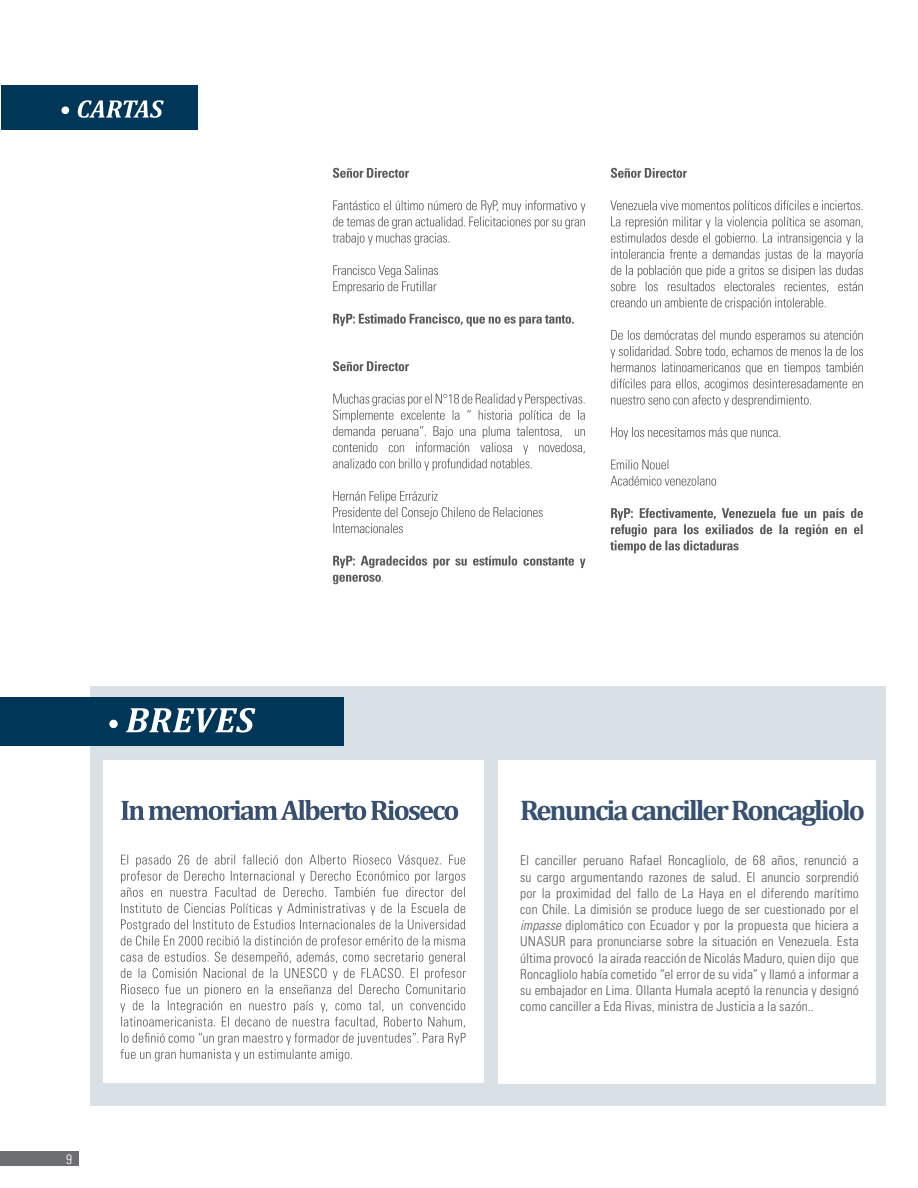
<style>
.page{position:relative;width:918px;height:1188px;background:#fff}
.page>*{position:absolute;margin:0;border:0;box-sizing:border-box;transform-origin:0 0}
.t1{font:700 28.5px "Cambria";letter-spacing:-.07em;color:#37506f}
.t2{font:300 condensed 13.5px/16.2px "Univers LT Std";letter-spacing:.01em;color:#58595b;text-align:justify}
.t3{font:300 condensed 13.5px "Univers LT Std";color:#fff}
.s1{font-style:italic}
</style>
<div class="page">
<div style="left:0;top:1151px;width:78px;height:15px;background:#6d6e71"></div>
<div style="left:2px;top:85px;width:196px;height:44px;background:#003759"></div>
<svg style="left:62px;top:100px;width:102px;height:18px"></svg>
<svg style="left:333px;top:575px;width:50px;height:9px"></svg>
<svg style="left:333px;top:556px;width:253px;height:12px"></svg>
<svg style="left:333px;top:491px;width:210px;height:42px"></svg>
<svg style="left:333px;top:394px;width:252px;height:77px"></svg>
<svg style="left:333px;top:361px;width:76px;height:10px"></svg>
<svg style="left:333px;top:314px;width:241px;height:12px"></svg>
<svg style="left:333px;top:265px;width:105px;height:29px"></svg>
<svg style="left:333px;top:200px;width:253px;height:45px"></svg>
<svg style="left:333px;top:168px;width:76px;height:10px"></svg>
<svg style="left:610px;top:508px;width:253px;height:45px"></svg>
<svg style="left:610px;top:476px;width:106px;height:10px"></svg>
<svg style="left:611px;top:460px;width:57px;height:9px"></svg>
<svg style="left:611px;top:427px;width:169px;height:13px"></svg>
<svg style="left:610px;top:330px;width:253px;height:77px"></svg>
<svg style="left:610px;top:200px;width:253px;height:110px"></svg>
<svg style="left:611px;top:168px;width:76px;height:10px"></svg>
<div style="left:91px;top:687px;width:795px;height:419px;background:#d9e1e6"></div>
<div style="left:0;top:697px;width:343px;height:49px;background:#003759"></div>
<svg style="left:109px;top:708px;width:146px;height:25px"></svg>
<div style="left:498px;top:761px;width:377px;height:323px;background:#fff"></div>
<div style="left:103px;top:761px;width:380px;height:322px;background:#fff"></div>
<svg style="left:120px;top:903px;width:346px;height:158px"></svg>
<svg style="left:121px;top:855px;width:344px;height:42px"></svg>
<svg style="left:121px;top:800px;width:337px;height:20px"></svg>
<p class="t3" style="left:66px;top:1151px;width:7px">9</p>
<h1 class="t1" style="left:520px;top:790px;width:347px">Renuncia canciller Roncagliolo</h1>
<p class="t2" style="left:520px;top:853px;width:340px">El canciller peruano Rafael Roncagliolo, de 68 años, renunció a su cargo argumentando razones de salud. El anuncio sorprendió por la proximidad del fallo de La Haya en el diferendo marítimo con Chile. La dimisión se produce luego de ser cuestionado por el <span class="s1">impasse</span> diplomático con Ecuador y por la propuesta que hiciera a UNASUR para pronunciarse sobre la situación en Venezuela. Esta última provocó la airada reacción de Nicolás Maduro, quien dijo que Roncagliolo había cometido “el error de su vida” y llamó a informar a su embajador en Lima. Ollanta Humala aceptó la renuncia y designó como canciller a Eda Rivas, ministra de Justicia a la sazón..</p>
</div>
